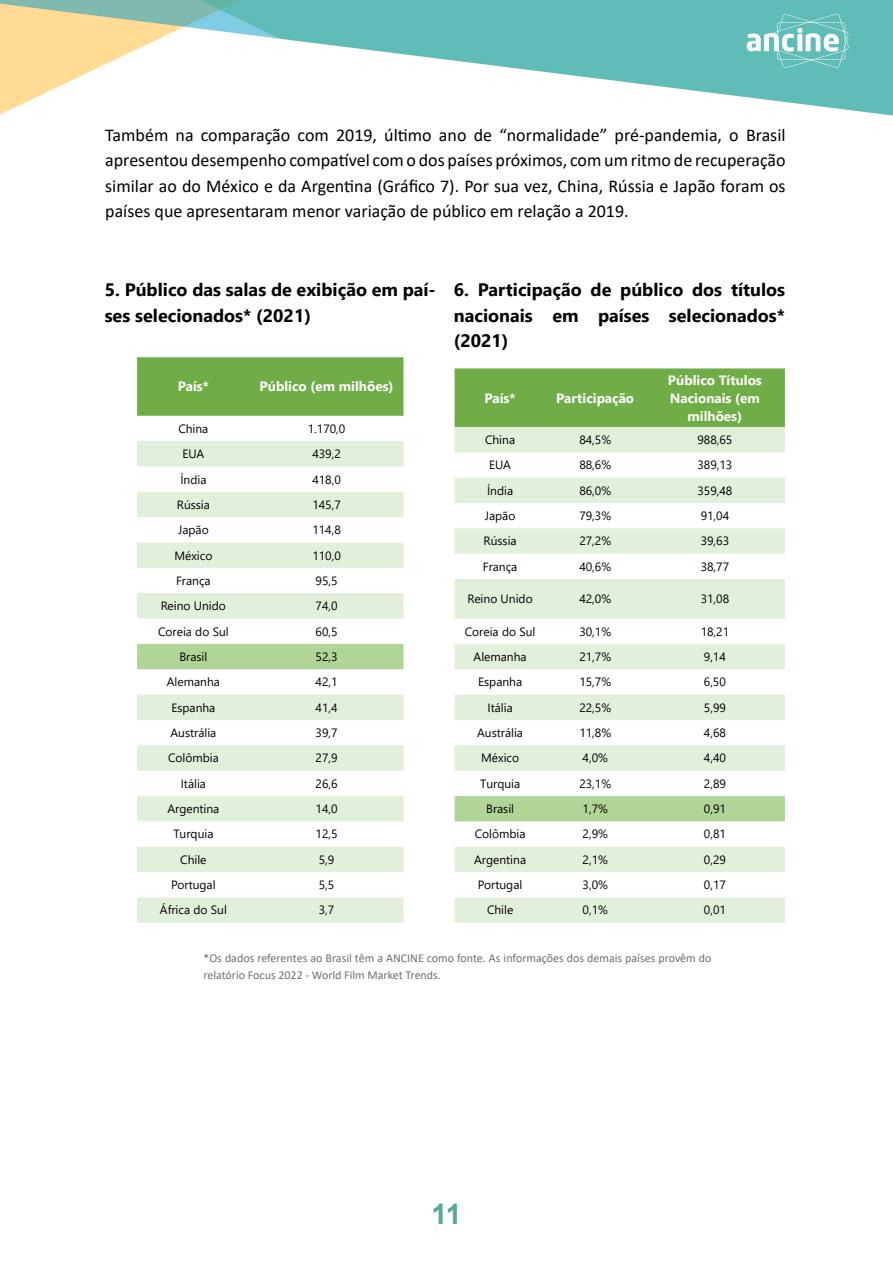
<style>
.page{position:relative;width:893px;height:1263px;background:#fff}
.page>*{position:absolute;margin:0;border:0;box-sizing:border-box;transform-origin:0 0}
.t1{font:700 28.5px "Arial";color:#57a894}
.t2{font:18px/25.5px "Calibri";color:#000;text-align:justify}
.t3{font:700 18px/25.5px "Segoe UI";color:#000}
.t4{font:700 13.5px/18px "Segoe UI";color:#fff;text-align:center}
.t5{font:12px "Segoe UI";color:#000}
.t6{font:12px/16.5px "Calibri";color:#706f6f}
</style>
<div class="page">
<svg style="left:0;top:0;width:893px;height:115px"></svg>
<svg style="left:747px;top:14px;width:102px;height:54px;background:#82cac6"></svg>
<div style="left:137px;top:357px;width:266px;height:59px;background:#70ad47"></div>
<svg style="left:137px;top:441px;width:266px;height:482px"></svg>
<div style="left:137px;top:644px;width:266px;height:25px;background:#b0d597"></div>
<div style="left:455px;top:368px;width:330px;height:59px;background:#70ad47"></div>
<svg style="left:455px;top:427px;width:330px;height:496px;fill:#e2efda"></svg>
<div style="left:455px;top:796px;width:330px;height:25px;background:#b0d597"></div>
<p class="t2" style="left:105px;top:122px;width:682px">Também na comparação com 2019, último ano de “normalidade” pré-pandemia, o Brasil apresentou desempenho compatível com o dos países próximos, com um ritmo de recuperação similar ao do México e da Argentina (Gráfico 7). Por sua vez, China, Rússia e Japão foram os países que apresentaram menor variação de público em relação a 2019.</p>
<h2 class="t3" style="left:105px;top:276px;width:333px">5. Público das salas de exibição em paí&shy;ses selecionados* (2021)</h2>
<h2 class="t3" style="left:454px;top:276px;width:333px;text-align:justify">6. Participação de público dos títulos nacionais em países selecionados* (2021)</h2>
<p class="t4" style="left:178px;top:377px;width:33px">País*</p>
<p class="t4" style="left:260px;top:377px;width:135px">Público (em milhões)</p>
<p class="t5" style="left:178px;top:417px;width:32px">China</p>
<p class="t5" style="left:308px;top:417px;width:39px">1.170,0</p>
<p class="t5" style="left:183px;top:443px;width:23px">EUA</p>
<p class="t5" style="left:312px;top:443px;width:30px">439,2</p>
<p class="t5" style="left:180px;top:468px;width:28px">Índia</p>
<p class="t5" style="left:312px;top:468px;width:30px">418,0</p>
<p class="t5" style="left:177px;top:493px;width:35px">Rússia</p>
<p class="t5" style="left:312px;top:493px;width:30px">145,7</p>
<p class="t5" style="left:178px;top:519px;width:32px">Japão</p>
<p class="t5" style="left:312px;top:519px;width:30px">114,8</p>
<p class="t5" style="left:174px;top:544px;width:40px">México</p>
<p class="t5" style="left:312px;top:544px;width:30px">110,0</p>
<p class="t5" style="left:176px;top:569px;width:36px">França</p>
<p class="t5" style="left:316px;top:569px;width:24px">95,5</p>
<p class="t5" style="left:161px;top:595px;width:67px">Reino Unido</p>
<p class="t5" style="left:316px;top:595px;width:24px">74,0</p>
<p class="t5" style="left:158px;top:620px;width:72px">Coreia do Sul</p>
<p class="t5" style="left:316px;top:620px;width:24px">60,5</p>
<p class="t5" style="left:179px;top:645px;width:30px">Brasil</p>
<p class="t5" style="left:316px;top:645px;width:24px">52,3</p>
<p class="t5" style="left:167px;top:671px;width:55px">Alemanha</p>
<p class="t5" style="left:316px;top:671px;width:24px">42,1</p>
<p class="t5" style="left:171px;top:696px;width:46px">Espanha</p>
<p class="t5" style="left:316px;top:696px;width:24px">41,4</p>
<p class="t5" style="left:170px;top:721px;width:47px">Austrália</p>
<p class="t5" style="left:316px;top:721px;width:24px">39,7</p>
<p class="t5" style="left:168px;top:747px;width:52px">Colômbia</p>
<p class="t5" style="left:316px;top:747px;width:24px">27,9</p>
<p class="t5" style="left:181px;top:772px;width:27px">Itália</p>
<p class="t5" style="left:316px;top:772px;width:24px">26,6</p>
<p class="t5" style="left:167px;top:797px;width:53px">Argentina</p>
<p class="t5" style="left:316px;top:797px;width:24px">14,0</p>
<p class="t5" style="left:173px;top:823px;width:42px">Turquia</p>
<p class="t5" style="left:316px;top:823px;width:24px">12,5</p>
<p class="t5" style="left:180px;top:848px;width:28px">Chile</p>
<p class="t5" style="left:319px;top:848px;width:17px">5,9</p>
<p class="t5" style="left:171px;top:873px;width:46px">Portugal</p>
<p class="t5" style="left:319px;top:873px;width:17px">5,5</p>
<p class="t5" style="left:160px;top:899px;width:68px">África do Sul</p>
<p class="t5" style="left:319px;top:899px;width:17px">3,7</p>
<p class="t4" style="left:668px;top:370px;width:96px">Público Títulos<br>Nacionais (em milhões)</p>
<p class="t4" style="left:484px;top:388px;width:33px">País*</p>
<p class="t4" style="left:556px;top:388px;width:79px">Participação</p>
<p class="t5" style="left:485px;top:428px;width:32px">China</p>
<p class="t5" style="left:579px;top:428px;width:33px">84,5%</p>
<p class="t5" style="left:697px;top:428px;width:36px">988,65</p>
<p class="t5" style="left:489px;top:454px;width:23px">EUA</p>
<p class="t5" style="left:579px;top:454px;width:33px">88,6%</p>
<p class="t5" style="left:697px;top:454px;width:36px">389,13</p>
<p class="t5" style="left:487px;top:479px;width:28px">Índia</p>
<p class="t5" style="left:579px;top:479px;width:33px">86,0%</p>
<p class="t5" style="left:697px;top:479px;width:36px">359,48</p>
<p class="t5" style="left:485px;top:504px;width:32px">Japão</p>
<p class="t5" style="left:579px;top:504px;width:33px">79,3%</p>
<p class="t5" style="left:701px;top:504px;width:30px">91,04</p>
<p class="t5" style="left:483px;top:530px;width:35px">Rússia</p>
<p class="t5" style="left:579px;top:530px;width:33px">27,2%</p>
<p class="t5" style="left:701px;top:530px;width:30px">39,63</p>
<p class="t5" style="left:483px;top:555px;width:36px">França</p>
<p class="t5" style="left:579px;top:555px;width:33px">40,6%</p>
<p class="t5" style="left:701px;top:555px;width:30px">38,77</p>
<p class="t5" style="left:467px;top:588px;width:67px">Reino Unido</p>
<p class="t5" style="left:579px;top:588px;width:33px">42,0%</p>
<p class="t5" style="left:701px;top:588px;width:30px">31,08</p>
<p class="t5" style="left:465px;top:620px;width:72px">Coreia do Sul</p>
<p class="t5" style="left:579px;top:620px;width:33px">30,1%</p>
<p class="t5" style="left:701px;top:620px;width:30px">18,21</p>
<p class="t5" style="left:474px;top:645px;width:55px">Alemanha</p>
<p class="t5" style="left:579px;top:645px;width:33px">21,7%</p>
<p class="t5" style="left:704px;top:645px;width:24px">9,14</p>
<p class="t5" style="left:478px;top:671px;width:46px">Espanha</p>
<p class="t5" style="left:579px;top:671px;width:33px">15,7%</p>
<p class="t5" style="left:704px;top:671px;width:24px">6,50</p>
<p class="t5" style="left:487px;top:696px;width:27px">Itália</p>
<p class="t5" style="left:579px;top:696px;width:33px">22,5%</p>
<p class="t5" style="left:704px;top:696px;width:24px">5,99</p>
<p class="t5" style="left:477px;top:721px;width:47px">Austrália</p>
<p class="t5" style="left:579px;top:721px;width:33px">11,8%</p>
<p class="t5" style="left:704px;top:721px;width:24px">4,68</p>
<p class="t5" style="left:481px;top:747px;width:40px">México</p>
<p class="t5" style="left:583px;top:747px;width:27px">4,0%</p>
<p class="t5" style="left:704px;top:747px;width:24px">4,40</p>
<p class="t5" style="left:480px;top:772px;width:42px">Turquia</p>
<p class="t5" style="left:579px;top:772px;width:33px">23,1%</p>
<p class="t5" style="left:704px;top:772px;width:24px">2,89</p>
<p class="t5" style="left:486px;top:797px;width:30px">Brasil</p>
<p class="t5" style="left:583px;top:797px;width:27px">1,7%</p>
<p class="t5" style="left:704px;top:797px;width:24px">0,91</p>
<p class="t5" style="left:475px;top:823px;width:52px">Colômbia</p>
<p class="t5" style="left:583px;top:823px;width:27px">2,9%</p>
<p class="t5" style="left:704px;top:823px;width:24px">0,81</p>
<p class="t5" style="left:474px;top:848px;width:53px">Argentina</p>
<p class="t5" style="left:583px;top:848px;width:27px">2,1%</p>
<p class="t5" style="left:704px;top:848px;width:24px">0,29</p>
<p class="t5" style="left:478px;top:873px;width:46px">Portugal</p>
<p class="t5" style="left:583px;top:873px;width:27px">3,0%</p>
<p class="t5" style="left:704px;top:873px;width:24px">0,17</p>
<p class="t5" style="left:487px;top:899px;width:28px">Chile</p>
<p class="t5" style="left:583px;top:899px;width:27px">0,1%</p>
<p class="t5" style="left:704px;top:899px;width:24px">0,01</p>
<p class="t6" style="left:203px;top:950px;width:510px">*Os dados referentes ao Brasil têm a ANCINE como fonte. As informações dos demais países provêm do relatório Focus 2022 - World Film Market Trends.</p>
<h1 class="t1" style="left:431px;top:1194px;width:32px">11</h1>
</div>
